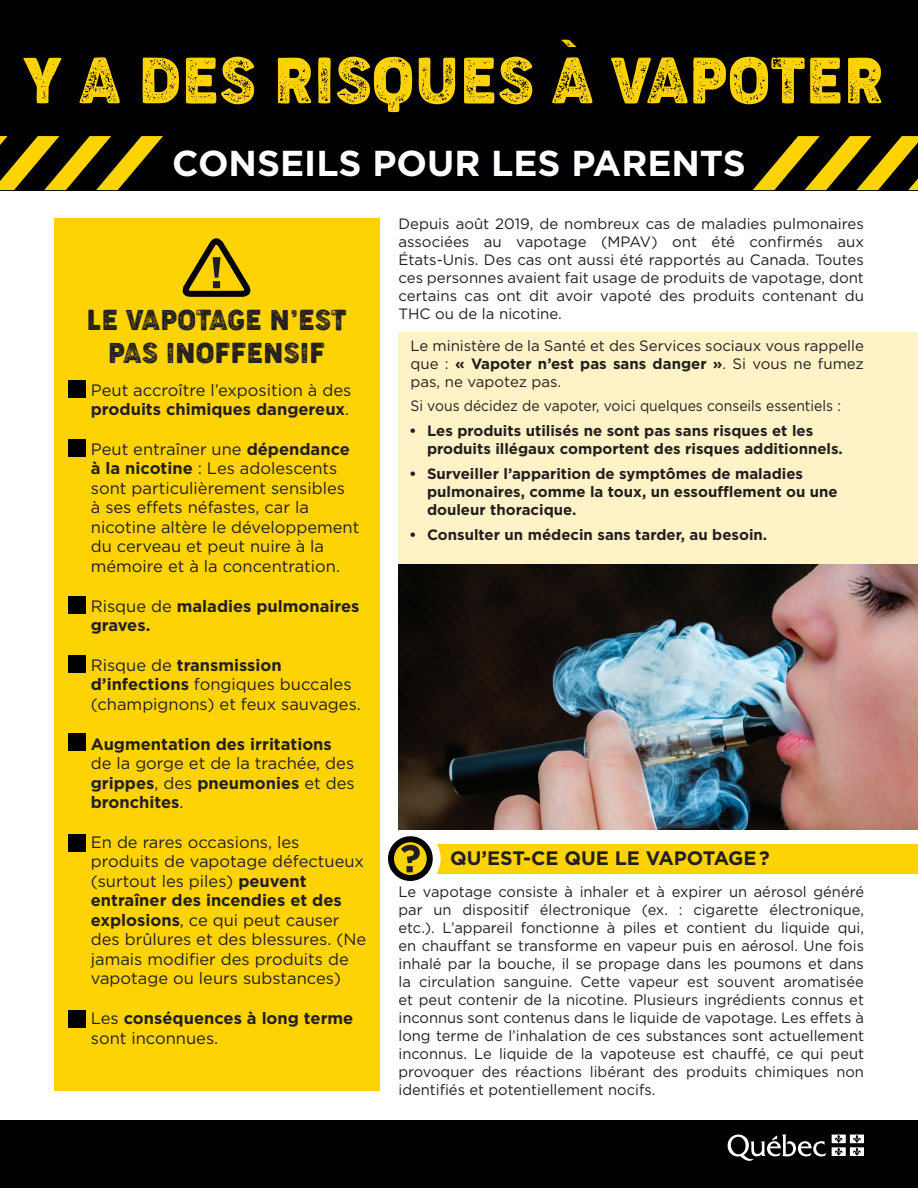
<style>
.page{position:relative;width:918px;height:1188px;background:#fff}
.page>*{position:absolute;margin:0;border:0;box-sizing:border-box;transform-origin:0 0}
.t1{font:61.2px "Cocogoose Narrow Letterpress";color:#fed304}
.t2{font:700 36px "Gotham";color:#fff}
.t3{font:27px/32.4px "Cocogoose Narrow Letterpress";color:#231f20;text-align:center}
.t4{font:700 19.5px "Gotham";color:#231f20}
.t5{font:16.5px/19.5px "Gotham";color:#231f20}
.t6{font:700 16.5px/19.5px "Gotham";color:#231f20}
.t7{font:15px/18px "Gotham";color:#231f20;text-align:justify}
.t8{font:700 15px/18px "Gotham";color:#231f20}
.t9{font:15px "Gotham";color:#231f20;scale:.93 1}
.t10{font:italic 9.6px "Cocogoose Narrow Letterpress";color:#fed304;scale:4 1}
.s1{font-weight:700}
.s2{font-weight:400}
</style>
<div class="page">
<div style="left:408px;top:844px;width:510px;height:29px;background:#fed304"></div>
<div style="left:380px;top:828px;width:61px;height:61px;background:#fff;border-radius:50%"></div>
<svg style="left:391px;top:839px;width:39px;height:39px"></svg>
<div style="left:388px;top:836px;width:45px;height:45px;border:6px solid #000002;border-radius:50%"></div>
<svg style="left:401px;top:845px;width:19px;height:27px"></svg>
<img style="left:399px;top:564px;width:519px;height:265px">
<div style="left:0;top:0;width:918px;height:190px;background:#000002"></div>
<div style="left:0;top:1120px;width:918px;height:68px;background:#000002"></div>
<div style="left:54px;top:219px;width:325px;height:872px;background:#fed304"></div>
<div style="left:399px;top:333px;width:519px;height:231px;background:#fef2c7"></div>
<svg style="left:728px;top:1134px;width:98px;height:27px"></svg>
<svg style="left:832px;top:1135px;width:32px;height:21px"></svg>
<div style="left:68px;top:381px;width:17px;height:17px;background:#000002"></div>
<div style="left:68px;top:439px;width:17px;height:17px;background:#000002"></div>
<div style="left:68px;top:597px;width:17px;height:17px;background:#000002"></div>
<div style="left:68px;top:655px;width:17px;height:17px;background:#000002"></div>
<div style="left:68px;top:733px;width:17px;height:17px;background:#000002"></div>
<div style="left:68px;top:1010px;width:17px;height:17px;background:#000002"></div>
<div style="left:68px;top:834px;width:17px;height:18px;background:#000002"></div>
<svg style="left:182px;top:238px;width:68px;height:59px"></svg>
<svg style="left:0;top:136px;width:163px;height:54px"></svg>
<svg style="left:753px;top:136px;width:165px;height:54px"></svg>
<p class="t10" style="left:555px;top:37px;width:9px">\</p>
<h1 class="t1" style="left:24px;top:39px;width:862px">Y A DES RISQUES A VAPOTER</h1>
<h2 class="t2" style="left:172px;top:139px;width:575px">CONSEILS POUR LES PARENTS</h2>
<h3 class="t3" style="left:87px;top:306px;width:261px">LE VAPOTAGE N’EST<br>PAS INOFFENSIF</h3>
<p class="t5" style="left:91px;top:380px;width:262px">Peut accroître l’exposition à des <span class="s1">produits chimiques dangereux</span>.</p>
<p class="t5" style="left:91px;top:439px;width:270px">Peut entraîner une <span class="s1">dépendance à la nicotine</span> : Les adolescents sont particulièrement sensibles<br>à ses effets néfastes, car la nicotine altère le développement du cerveau et peut nuire à la mémoire et à la concentration.</p>
<p class="t6" style="left:91px;top:596px;width:270px"><span class="s2">Risque de</span> maladies pulmonaires graves.</p>
<p class="t5" style="left:91px;top:655px;width:272px">Risque de <span class="s1">transmission d’infections</span> fongiques buccales (champignons) et feux sauvages.</p>
<p class="t6" style="left:91px;top:734px;width:243px">Augmentation des irritations</p>
<p class="t5" style="left:91px;top:753px;width:265px;text-align:justify">de la gorge et de la trachée, des <span class="s1">grippes</span>, des <span class="s1">pneumonies</span> et des <span class="s1">bronchites</span>.</p>
<p class="t5" style="left:91px;top:832px;width:277px">En de rares occasions, les produits de vapotage défectueux (surtout les piles) <span class="s1">peuvent entraîner des incendies et des explosions</span>, ce qui peut causer des brûlures et des blessures. (Ne jamais modifier des produits de vapotage ou leurs substances)</p>
<p class="t6" style="left:91px;top:1008px;width:264px"><span class="s2">Les</span> conséquences à long terme <span class="s2">sont inconnues.</span></p>
<p class="t7" style="left:399px;top:215px;width:467px">Depuis août 2019, de nombreux cas de maladies pulmonaires associées au vapotage (MPAV) ont été confirmés aux États-Unis. Des cas ont aussi été rapportés au Canada. Toutes ces personnes avaient fait usage de produits de vapotage, dont certains cas ont dit avoir vapoté des produits contenant du THC ou de la nicotine.</p>
<p class="t7" style="left:411px;top:336px;width:455px">Le ministère de la Santé et des Services sociaux vous rappelle que : <span class="s1">« Vapoter n’est pas sans danger »</span>. Si vous ne fumez pas, ne vapotez pas.</p>
<p class="t9" style="left:411px;top:396px;width:464px">Si vous décidez de vapoter, voici quelques conseils essentiels :</p>
<p class="t8" style="left:427px;top:422px;width:417px;text-indent:-18px">• Les produits utilisés ne sont pas sans risques et les produits illégaux comportent des risques additionnels.</p>
<p class="t8" style="left:427px;top:464px;width:412px;text-indent:-18px">• Surveiller l’apparition de symptômes de maladies pulmonaires, comme la toux, un essoufflement ou une douleur thoracique.</p>
<p class="t8" style="left:409px;top:525px;width:360px">• Consulter un médecin sans tarder, au besoin.</p>
<h3 class="t4" style="left:450px;top:845px;width:321px">QU’EST-CE QUE LE VAPOTAGE ?</h3>
<p class="t7" style="left:399px;top:882px;width:467px">Le vapotage consiste à inhaler et à expirer un aérosol généré par un dispositif électronique (ex. : cigarette électronique, etc.). L’appareil fonctionne à piles et contient du liquide qui, en chauffant se transforme en vapeur puis en aérosol. Une fois inhalé par la bouche, il se propage dans les poumons et dans la circulation sanguine. Cette vapeur est souvent aromatisée et peut contenir de la nicotine. Plusieurs ingrédients connus et inconnus sont contenus dans le liquide de vapotage. Les effets à long terme de l’inhalation de ces substances sont actuellement inconnus. Le liquide de la vapoteuse est chauffé, ce qui peut provoquer des réactions libérant des produits chimiques non identifiés et potentiellement nocifs.</p>
</div>
